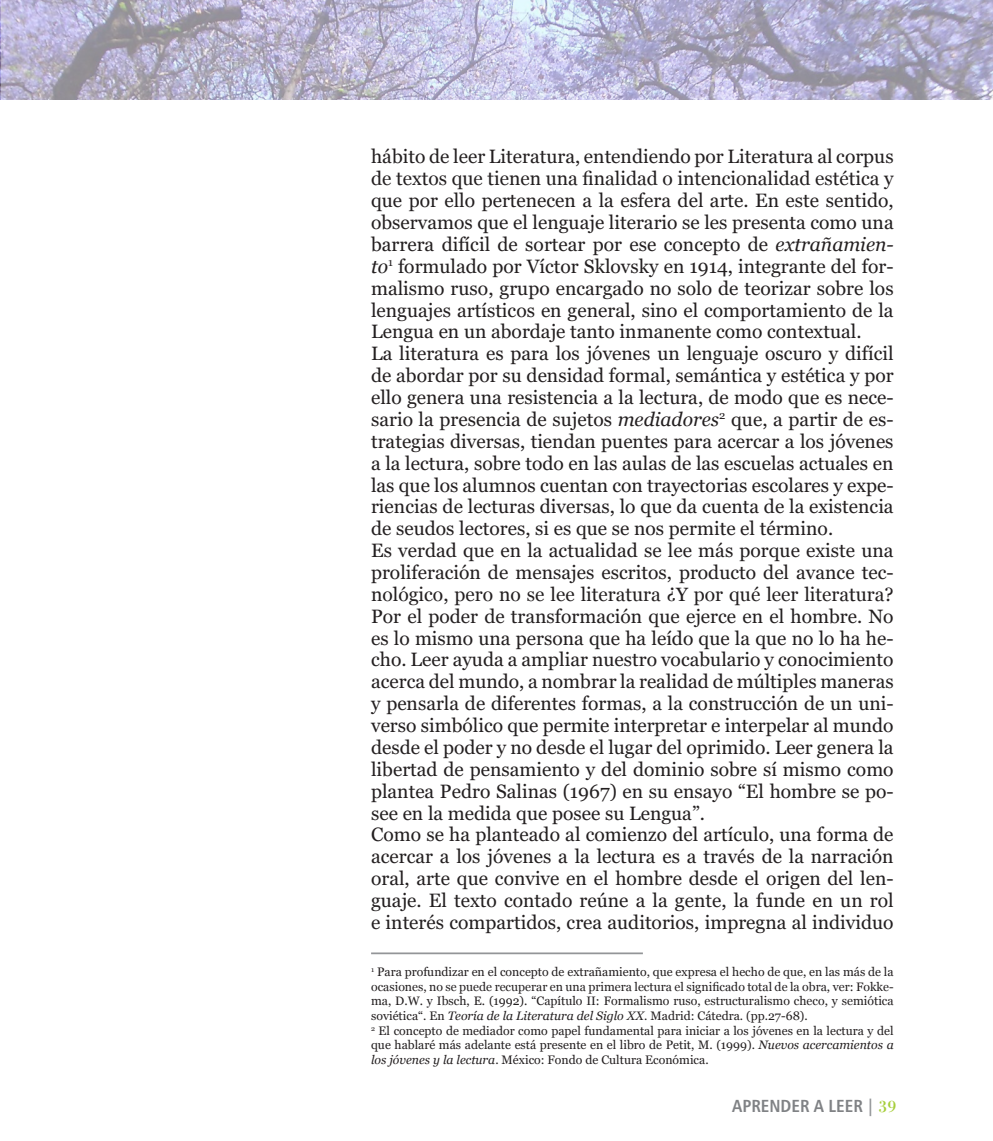
<style>
.page{position:relative;width:993px;height:1141px;background:#fff}
.page>*{position:absolute;margin:0;border:0;box-sizing:border-box;transform-origin:0 0}
.t1{font:19.25px/21.9px "Georgia 2";color:#231f20;text-align:justify}
.t2{font:17.5px "Humanist 777 BT Bold Condensed B";color:#808285}
.t3{font:12.25px/14.7px "Georgia";color:#231f20;text-align:justify}
.t4{font:12.25px/14.7px "Georgia 2";color:#231f20;text-align:justify}
.s1{font-family:"Georgia"}
.s2{font-family:"Georgia Italic 2"}
.s3{font-family:"Georgia 2"}
.s4{font-family:"Bodoni BT";font-weight:700;font-stretch:condensed;color:#939598}
.s5{font-family:"Bodoni BT";color:#a6ce39}
</style>
<div class="page">
<img style="left:0;top:0;width:992px;height:99px">
<hr style="left:371px;top:952px;width:271px;height:2px;background:#939598">
<p class="t1" style="left:371px;top:146px;width:524px">hábito de leer Literatura, entendiendo por Literatura al corpus <span class="s1">de textos que tienen una finalidad o intencionalidad estética y </span>que por ello pertenecen a la esfera del arte. En este sentido, observamos que el lenguaje literario se les presenta como una barrera difícil de sortear por ese concepto de <span class="s2">extrañamien&shy;to</span><sup>1</sup> formulado por Víctor Sklovsky en 1914, integrante del for&shy;malismo ruso, grupo encargado no solo de teorizar sobre los lenguajes artísticos en general, sino el comportamiento de la Lengua en un abordaje tanto inmanente como contextual.</p>
<p class="t1" style="left:371px;top:343px;width:524px">La literatura es para los jóvenes un lenguaje oscuro y difícil de abordar por su densidad formal, semántica y estética y por ello genera una resistencia a la lectura, de modo que es nece&shy;sario la presencia de sujetos <span class="s2">mediadores</span><sup>2</sup> que, a partir de es&shy;trategias diversas, tiendan puentes para acercar a los jóvenes a la lectura, sobre todo en las aulas de las escuelas actuales en las que los alumnos cuentan con trayectorias escolares y expe&shy;riencias de lecturas diversas, lo que da cuenta de la existencia de seudos lectores, si es que se nos permite el término.</p>
<p class="t1" style="left:371px;top:540px;width:524px">Es verdad que en la actualidad se lee más porque existe una proliferación de mensajes escritos, producto del avance tec&shy;<span class="s1">nológico, pero no se lee literatura ¿Y por qué leer literatura?<br></span>Por el poder de transformación que ejerce en el hombre. No es lo mismo una persona que ha leído que la que no lo ha he&shy;cho. Leer ayuda a ampliar nuestro vocabulario y conocimiento acerca del mundo, a nombrar la realidad de múltiples maneras y pensarla de diferentes formas, a la construcción de un uni&shy;verso simbólico que permite interpretar e interpelar al mundo desde el poder y no desde el lugar del oprimido. Leer genera la libertad de pensamiento y del dominio sobre sí mismo como plantea Pedro Salinas (1967) en su ensayo “El hombre se po&shy;see en la medida que posee su Lengua”.</p>
<p class="t1" style="left:371px;top:824px;width:524px">Como se ha planteado al comienzo del artículo, una forma de acercar a los jóvenes a la lectura es a través de la narración oral, arte que convive en el hombre desde el origen del len&shy;guaje. El texto contado reúne a la gente, la funde en un rol e interés compartidos, crea auditorios, impregna al individuo</p>
<p class="t3" style="left:371px;top:965px;width:524px"><sup>1</sup> <span class="s3">Para profundizar en el concepto de extrañamiento, que expresa el hecho de que, en las más de la </span>ocasiones, no se puede recuperar en una primera lectura el significado total de la obra, ver: Fokke&shy;ma, D.W. y Ibsch, E. (1992). “Capítulo II: Formalismo ruso, estructuralismo checo, y semiótica <span class="s3">soviética“. En</span> <span class="s2">Teoría de la Literatura del Siglo XX</span><span class="s3">. Madrid: Cátedra. (pp.27-68).</span></p>
<p class="t4" style="left:371px;top:1023px;width:524px"><sup>2</sup> El concepto de mediador como papel fundamental para iniciar a los jóvenes en la lectura y del que hablaré más adelante está presente en el libro de Petit, M. (1999). <span class="s2">Nuevos acercamientos a los jóvenes y la lectura</span>. México: Fondo de Cultura Económica.</p>
<p class="t2" style="left:732px;top:1095px;width:165px">APRENDER A LEER <span class="s4">|</span> <span class="s5">39</span></p>
</div>
